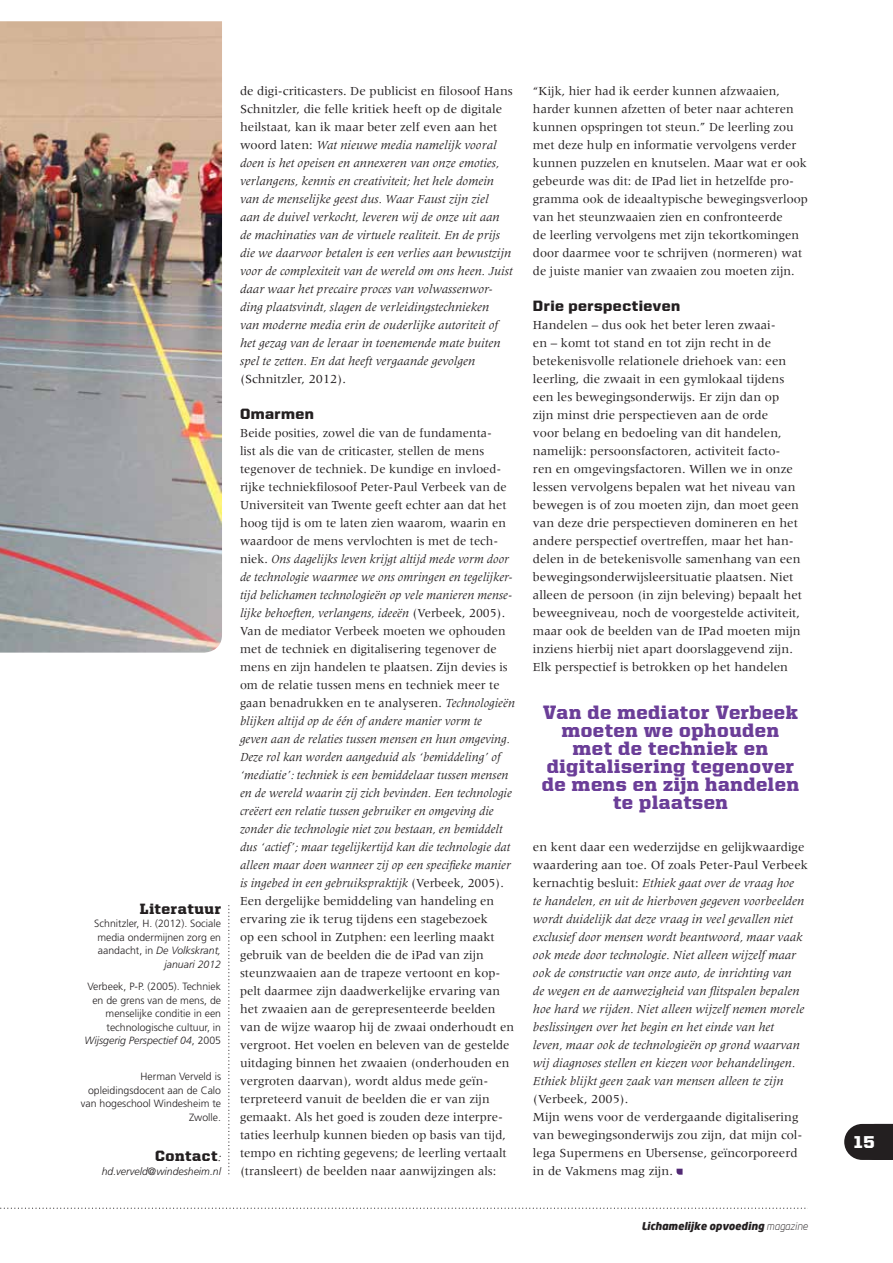
<style>
.page{position:relative;width:893px;height:1263px;background:#fff}
.page>*{position:absolute;margin:0;border:0;box-sizing:border-box;transform-origin:0 0}
.t1{font:900 19.5px/18px "United Serif Reg";letter-spacing:.03em;color:#6b3e98;text-align:center}
.t2{font:900 17.25px "United Sans Reg";color:#fff}
.t3{font:900 15px "United Sans Reg";letter-spacing:.03em;color:#231f20}
.t4{font:900 15px "United Serif Reg";letter-spacing:.04em;color:#231f20}
.t5{font:12.75px/18px "Meridien LT Std";color:#231f20}
.t6{font:italic 12.75px/18px "Meridien LT Std";color:#231f20}
.t7{font:300 10.5px/13.5px "Frutiger LT Std";color:#231f20;text-align:right}
.t8{font:italic 900 10.5px "Neo Sans";color:#231f20}
.t9{font:italic 300 10.5px "Frutiger LT Std";color:#231f20}
.s1{font-style:italic}
.s2{font-family:"Meridien LT Std";font-weight:400;font-style:italic;font-size:12.75px}
.s3{font-style:normal}
.s4{font-weight:300}
</style>
<div class="page">
<img style="left:0;top:21px;width:222px;height:632px">
<svg style="left:677px;top:1169px;width:6px;height:6px"></svg>
<svg style="left:228px;top:905px;width:2px;height:270px"></svg>
<svg style="left:844px;top:1124px;width:49px;height:36px;background:#353132"></svg>
<svg style="left:0;top:1207px;width:808px;height:2px"></svg>
<p class="t4" style="left:140px;top:900px;width:83px">Literatuur</p>
<p class="t7" style="left:94px;top:917px;width:128px">Schnitzler, H. (2012). Sociale media ondermijnen zorg en aandacht, in <span class="s1">De Volkskrant, januari 2012</span></p>
<p class="t7" style="left:84px;top:980px;width:138px">Verbeek, P-P. (2005). Techniek en de grens van de mens, de menselijke conditie in een technologische cultuur, in<br><span class="s1">Wijsgerig Perspectief 04</span>, 2005</p>
<p class="t7" style="left:81px;top:1070px;width:142px">Herman Verveld is opleidingsdocent aan de Calo van hogeschool Windesheim te<br>Zwolle.</p>
<p class="t4" style="left:155px;top:1148px;width:67px">Contact<span class="s2">:</span></p>
<p class="t9" style="left:102px;top:1165px;width:121px">hd.verveld@windesheim.nl</p>
<p class="t6" style="left:240px;top:82px;width:274px"><span class="s3">de digi-criticasters. De publicist en filosoof Hans Schnitzler, die felle kritiek heeft op de digitale heilstaat, kan ik maar beter zelf even aan het woord laten:</span> Wat nieuwe media namelijk vooral doen is het opeisen en annexeren van onze emoties, verlangens, kennis en creativiteit; het hele domein van de menselijke geest dus. Waar Faust zijn ziel<br>aan de duivel verkocht, leveren wij de onze uit aan de machinaties van de virtuele realiteit. En de prijs die we daarvoor betalen is een verlies aan bewustzijn voor de complexiteit van de wereld om ons heen. Juist daar waar het precaire proces van volwassenwor&shy;ding plaatsvindt, slagen de verleidingstechnieken<br>van moderne media erin de ouderlijke autoriteit of het gezag van de leraar in toenemende mate buiten spel te zetten. En dat heeft vergaande gevolgen</p>
<p class="t5" style="left:240px;top:369px;width:107px">(Schnitzler, 2012).</p>
<p class="t3" style="left:240px;top:405px;width:76px">Omarmen</p>
<p class="t5" style="left:240px;top:423px;width:276px">Beide posities, zowel die van de fundamenta-<br>list als die van de criticaster, stellen de mens tegenover de techniek. De kundige en invloed&shy;rijke techniekfilosoof Peter-Paul Verbeek van de Universiteit van Twente geeft echter aan dat het hoog tijd is om te laten zien waarom, waarin en waardoor de mens vervlochten is met de tech&shy;niek. <span class="s1">Ons dagelijks leven krijgt altijd mede vorm door de technologie waarmee we ons omringen en tegelijker&shy;tijd belichamen technologieën op vele manieren mense&shy;lijke behoeften, verlangens, ideeën</span> (Verbeek, 2005).<br>Van de mediator Verbeek moeten we ophouden met de techniek en digitalisering tegenover de mens en zijn handelen te plaatsen. Zijn devies is om de relatie tussen mens en techniek meer te gaan benadrukken en te analyseren. <span class="s1">Technologieën blijken altijd op de één of andere manier vorm te<br>geven aan de relaties tussen mensen en hun omgeving.<br>Deze rol kan worden aangeduid als ‘bemiddeling’ of ‘mediatie’: techniek is een bemiddelaar tussen mensen en de wereld waarin zij zich bevinden. Een technologie creëert een relatie tussen gebruiker en omgeving die zonder die technologie niet zou bestaan, en bemiddelt dus ‘actief’; maar tegelijkertijd kan die technologie dat alleen maar doen wanneer zij op een specifieke manier is ingebed in een gebruikspraktijk</span> (Verbeek, 2005).<br>Een dergelijke bemiddeling van handeling en ervaring zie ik terug tijdens een stagebezoek<br>op een school in Zutphen: een leerling maakt gebruik van de beelden die de iPad van zijn steunzwaaien aan de trapeze vertoont en kop&shy;pelt daarmee zijn daadwerkelijke ervaring van het zwaaien aan de gerepresenteerde beelden van de wijze waarop hij de zwaai onderhoudt en vergroot. Het voelen en beleven van de gestelde uitdaging binnen het zwaaien (onderhouden en vergroten daarvan), wordt aldus mede geïn&shy;terpreteerd vanuit de beelden die er van zijn gemaakt. Als het goed is zouden deze interpre&shy;taties leerhulp kunnen bieden op basis van tijd, tempo en richting gegevens; de leerling vertaalt (transleert) de beelden naar aanwijzingen als:</p>
<p class="t5" style="left:533px;top:81px;width:276px">“Kijk, hier had ik eerder kunnen afzwaaien, harder kunnen afzetten of beter naar achteren kunnen opspringen tot steun.” De leerling zou met deze hulp en informatie vervolgens verder kunnen puzzelen en knutselen. Maar wat er ook gebeurde was dit: de IPad liet in hetzelfde pro&shy;gramma ook de ideaaltypische bewegingsverloop van het steunzwaaien zien en confronteerde<br>de leerling vervolgens met zijn tekortkomingen door daarmee voor te schrijven (normeren) wat de juiste manier van zwaaien zou moeten zijn.</p>
<p class="t3" style="left:533px;top:297px;width:149px">Drie perspectieven</p>
<p class="t5" style="left:533px;top:315px;width:271px">Handelen – dus ook het beter leren zwaai-<br>en – komt tot stand en tot zijn recht in de betekenisvolle relationele driehoek van: een leerling, die zwaait in een gymlokaal tijdens een les bewegingsonderwijs. Er zijn dan op zijn minst drie perspectieven aan de orde<br>voor belang en bedoeling van dit handelen, namelijk: persoonsfactoren, activiteit facto&shy;ren en omgevingsfactoren. Willen we in onze lessen vervolgens bepalen wat het niveau van bewegen is of zou moeten zijn, dan moet geen van deze drie perspectieven domineren en het andere perspectief overtreffen, maar het han&shy;delen in de betekenisvolle samenhang van een bewegingsonderwijsleersituatie plaatsen. Niet alleen de persoon (in zijn beleving) bepaalt het beweegniveau, noch de voorgestelde activiteit, maar ook de beelden van de IPad moeten mijn inziens hierbij niet apart doorslaggevend zijn.<br>Elk perspectief is betrokken op het handelen</p>
<h1 class="t1" style="left:542px;top:702px;width:258px">Van de mediator Verbeek moeten we ophouden met de techniek en digitalisering tegenover de mens en zijn handelen te plaatsen</h1>
<p class="t6" style="left:533px;top:838px;width:276px"><span class="s3">en kent daar een wederzijdse en gelijkwaardige waardering aan toe. Of zoals Peter-Paul Verbeek kernachtig besluit:</span> Ethiek gaat over de vraag hoe<br>te handelen, en uit de hierboven gegeven voorbeelden wordt duidelijk dat deze vraag in veel gevallen niet exclusief door mensen wordt beantwoord, maar vaak ook mede door technologie. Niet alleen wijzelf maar ook de constructie van onze auto, de inrichting van<br>de wegen en de aanwezigheid van flitspalen bepalen hoe hard we rijden. Niet alleen wijzelf nemen morele beslissingen over het begin en het einde van het<br>leven, maar ook de technologieën op grond waarvan wij diagnoses stellen en kiezen voor behandelingen.<br>Ethiek blijkt geen zaak van mensen alleen te zijn</p>
<p class="t5" style="left:533px;top:1089px;width:271px">(Verbeek, 2005).<br>Mijn wens voor de verdergaande digitalisering van bewegingsonderwijs zou zijn, dat mijn col&shy;lega Supermens en Ubersense, geïncorporeerd in de Vakmens mag zijn.</p>
<p class="t8" style="left:641px;top:1219px;width:168px">Lichamelijke opvoeding <span class="s4">magazine</span></p>
<h2 class="t2" style="left:854px;top:1133px;width:22px">15</h2>
</div>
